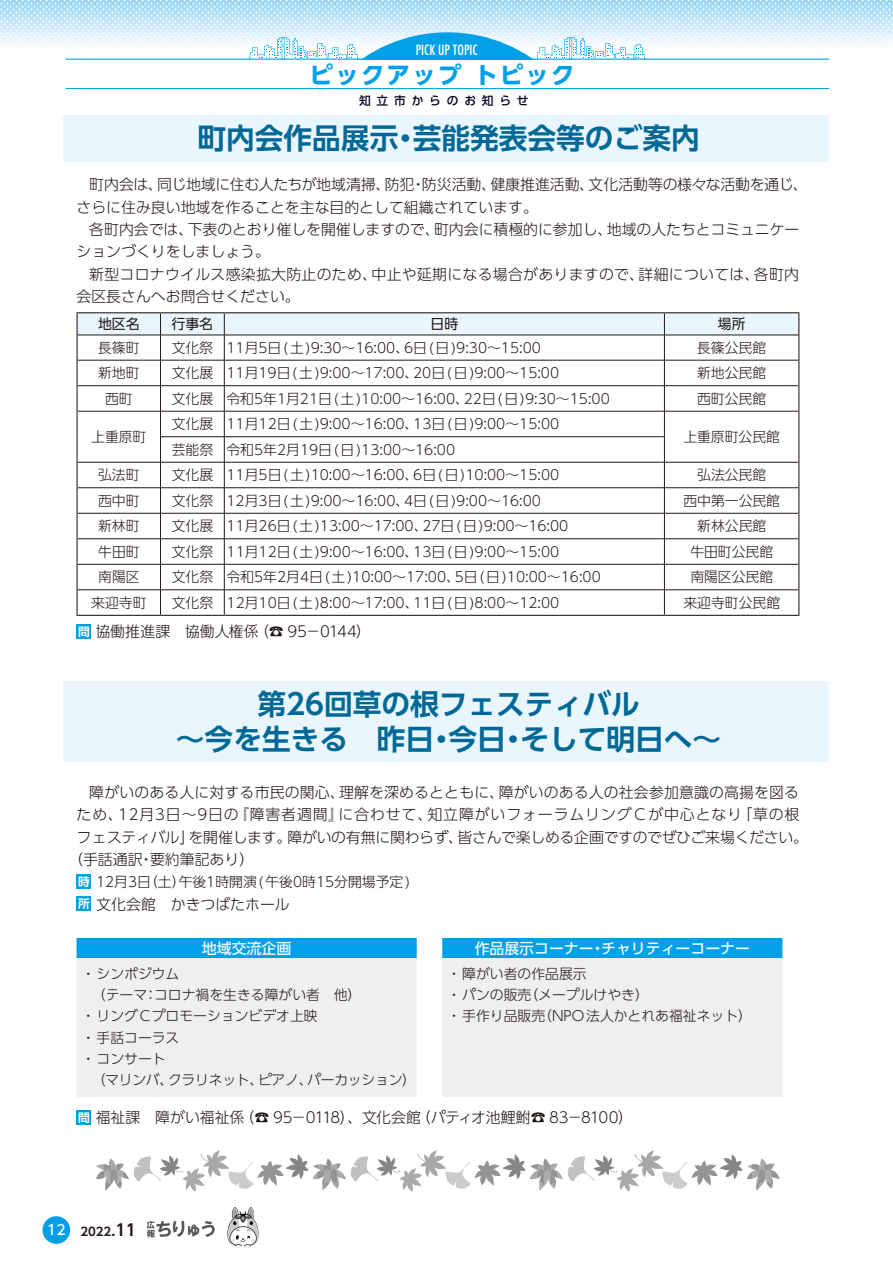
<style>
.page{position:relative;width:893px;height:1263px;background:#fff}
.page>*{position:absolute;margin:0;border:0;box-sizing:border-box;transform-origin:0 0}
.t1{font:700 28.65px/35.1px "UD Shin Go Pro De";color:#006896;text-align:center}
.t2{font:700 23.4px "UD Shin Go Pro";letter-spacing:.1em;color:#00a0e9}
.t3{font:300 14.85px/22.4px "UD Shin Go Pro";color:#221815}
.t4{font:300 14.85px/22.4px "UD Shin Go Pro";letter-spacing:.02em;color:#221815}
.t5{font:300 14.85px "UD Shin Go Pro";letter-spacing:-.025em;color:#221815}
.t6{font:300 14.85px "UD Shin Go Pro";letter-spacing:.06em;color:#221815}
.t7{font:500 14.85px "UD Shin Go Pro";color:#eaf6fd}
.t8{font:300 13.8px "UD Shin Go Pro";color:#221815}
.t9{font:300 13.8px/21.3px "UD Shin Go Pro";color:#221815}
.t10{font:500 condensed 13.8px "Futura";color:#fff}
.t11{font:13.8px "UD Shin Go Pro";color:#221815}
.t12{font:500 11.7px "UD Shin Go Pro";letter-spacing:.5em;color:#002}
.t13{font:700 11.7px "UD Shin Go Pro De";color:#221815}
.s1{font-family:"UD Shin Go Pro De";font-weight:700;font-size:11.7px;color:#fff}
.s2{font-family:"UD Shin Go Pro";font-weight:500;font-size:13.8px;color:#fff}
.s3{font-size:13.8px}
.s4{font-size:15.9px}
</style>
<div class="page">
<div style="left:43px;top:1216px;width:27px;height:28px;background:#00a0e9;border-radius:50%"></div>
<svg style="left:147px;top:1221px;width:68px;height:16px"></svg>
<svg style="left:238px;top:1207px;width:13px;height:7px"></svg>
<svg style="left:0;top:0;width:893px;height:59px"></svg>
<hr style="left:66px;top:59px;width:763px;height:1px;background:#00a0e9">
<hr style="left:66px;top:88px;width:763px;height:1px;background:#00a0e9">
<svg style="left:248px;top:32px;width:399px;height:27px"></svg>
<div style="left:64px;top:115px;width:765px;height:47px;background:#eaf6fd"></div>
<div style="left:64px;top:681px;width:765px;height:81px;background:#eaf6fd"></div>
<hr style="left:77px;top:312px;width:84px;height:1px;background:#221815">
<hr style="left:161px;top:312px;width:63px;height:1px;background:#221815">
<hr style="left:224px;top:312px;width:440px;height:1px;background:#221815">
<hr style="left:664px;top:312px;width:135px;height:1px;background:#221815">
<svg style="left:77px;top:313px;width:722px;height:302px"></svg>
<hr style="left:77px;top:615px;width:84px;height:1px;background:#221815">
<hr style="left:161px;top:615px;width:63px;height:1px;background:#221815">
<hr style="left:224px;top:615px;width:440px;height:1px;background:#221815">
<hr style="left:664px;top:615px;width:135px;height:1px;background:#221815">
<hr style="left:78px;top:335px;width:83px;height:1px;background:#221815">
<hr style="left:161px;top:335px;width:63px;height:1px;background:#221815">
<hr style="left:224px;top:335px;width:440px;height:1px;background:#221815">
<hr style="left:664px;top:335px;width:134px;height:1px;background:#221815">
<hr style="left:78px;top:589px;width:83px;height:1px;background:#221815">
<hr style="left:161px;top:589px;width:63px;height:1px;background:#221815">
<hr style="left:224px;top:589px;width:440px;height:1px;background:#221815">
<hr style="left:664px;top:589px;width:134px;height:1px;background:#221815">
<div style="left:77px;top:624px;width:14px;height:15px;background:#00a0e9"></div>
<div style="left:77px;top:874px;width:14px;height:15px;background:#00a0e9"></div>
<div style="left:77px;top:896px;width:14px;height:15px;background:#00a0e9"></div>
<div style="left:77px;top:938px;width:705px;height:20px;background:#00a0e9"></div>
<div style="left:77px;top:958px;width:705px;height:139px;background:#efefef"></div>
<div style="left:77px;top:1110px;width:14px;height:15px;background:#00a0e9"></div>
<svg style="left:96px;top:1150px;width:684px;height:41px"></svg>
<p class="t10" style="left:416px;top:41px;width:64px">PICK UP TOPIC</p>
<h2 class="t2" style="left:310px;top:56px;width:267px">ピックアップ トピック</h2>
<p class="t12" style="left:359px;top:91px;width:171px">知立市からのお知らせ</p>
<h1 class="t1" style="left:197px;top:120px;width:504px">町内会作品展示・芸能発表会等のご案内</h1>
<p class="t3" style="left:77px;top:173px;width:733px;text-indent:13px">町内会は、同じ地域に住む人たちが地域清掃、防犯・防災活動、健康推進活動、文化活動等の様々な活動を通じ、さらに住み良い地域を作ることを主な目的として組織されています。</p>
<p class="t3" style="left:77px;top:218px;width:724px;text-indent:13px">各町内会では、下表のとおり催しを開催しますので、町内会に積極的に参加し、地域の人たちとコミュニケーションづくりをしましょう。</p>
<p class="t4" style="left:77px;top:262px;width:724px;text-indent:13px">新型コロナウイルス感染拡大防止のため、中止や延期になる場合がありますので、詳細については、各町内会区長さんへお問合せください。</p>
<p class="t11" style="left:98px;top:313px;width:43px">地区名</p>
<p class="t11" style="left:172px;top:313px;width:43px">行事名</p>
<p class="t11" style="left:431px;top:313px;width:29px">日時</p>
<p class="t11" style="left:718px;top:313px;width:29px">場所</p>
<p class="t8" style="left:98px;top:336px;width:43px">長篠町</p>
<p class="t8" style="left:172px;top:336px;width:371px">文化祭 11月5日 (土 )9:30～16:00、6日 (日 )9:30～15:00</p>
<p class="t8" style="left:697px;top:336px;width:71px">長篠公民館</p>
<p class="t8" style="left:98px;top:362px;width:43px">新地町</p>
<p class="t8" style="left:172px;top:362px;width:389px">文化展 11月19日 (土 )9:00～17:00、20日 (日 )9:00～15:00</p>
<p class="t8" style="left:697px;top:362px;width:71px">新地公民館</p>
<p class="t9" style="left:105px;top:387px;width:29px">西町</p>
<p class="t8" style="left:172px;top:387px;width:440px">文化展 令和5年1月21日 (土 )10:00～16:00、22日 (日 )9:30～15:00</p>
<p class="t9" style="left:697px;top:387px;width:71px">西町公民館</p>
<p class="t8" style="left:91px;top:425px;width:57px">上重原町</p>
<p class="t8" style="left:172px;top:413px;width:389px">文化展 11月12日 (土 )9:00～16:00、13日 (日 )9:00～15:00</p>
<p class="t8" style="left:683px;top:425px;width:98px">上重原町公民館</p>
<p class="t8" style="left:172px;top:438px;width:285px">芸能祭 令和5年2月19日 (日 )13:00～16:00</p>
<p class="t8" style="left:98px;top:464px;width:43px">弘法町</p>
<p class="t8" style="left:172px;top:464px;width:389px">文化展 11月5日 (土 )10:00～16:00、6日 (日 )10:00～15:00</p>
<p class="t8" style="left:697px;top:464px;width:71px">弘法公民館</p>
<p class="t8" style="left:98px;top:489px;width:43px">西中町</p>
<p class="t8" style="left:172px;top:489px;width:371px">文化祭 12月3日 (土 )9:00～16:00、4日 (日 )9:00～16:00</p>
<p class="t8" style="left:683px;top:489px;width:98px">西中第一公民館</p>
<p class="t8" style="left:98px;top:515px;width:43px">新林町</p>
<p class="t8" style="left:172px;top:515px;width:398px">文化展 11月26日 (土 )13:00～17:00、27日 (日 )9:00～16:00</p>
<p class="t8" style="left:697px;top:515px;width:71px">新林公民館</p>
<p class="t8" style="left:98px;top:540px;width:43px">牛田町</p>
<p class="t8" style="left:172px;top:540px;width:389px">文化祭 11月12日 (土 )9:00～16:00、13日 (日 )9:00～15:00</p>
<p class="t8" style="left:690px;top:540px;width:84px">牛田町公民館</p>
<p class="t8" style="left:98px;top:566px;width:43px">南陽区</p>
<p class="t8" style="left:172px;top:566px;width:430px">文化祭 令和5年2月4日 (土 )10:00～17:00、5日 (日 )10:00～16:00</p>
<p class="t8" style="left:690px;top:566px;width:84px">南陽区公民館</p>
<p class="t9" style="left:91px;top:591px;width:57px">来迎寺町</p>
<p class="t8" style="left:172px;top:591px;width:389px">文化祭 12月10日 (土 )8:00～17:00、11日 (日 )8:00～12:00</p>
<p class="t8" style="left:683px;top:591px;width:98px">来迎寺町公民館</p>
<p class="t3" style="left:78px;top:620px;width:294px"><span class="s1">問</span>協働推進課　協働人権係（☎ 95－0144）</p>
<h1 class="t1" style="left:176px;top:685px;width:544px">第26回草の根フェスティバル<br>～今を生きる　昨日・今日・そして明日へ～</h1>
<p class="t3" style="left:89px;top:781px;width:711px">障がいのある人に対する市民の関心、理解を深めるとともに、障がいのある人の社会参加意識の高揚を図る</p>
<p class="t6" style="left:77px;top:803px;width:724px">ため、12月3日〜9日の『障害者週間』に合わせて、知立障がいフォーラムリングＣが中心となり「草の根</p>
<p class="t5" style="left:77px;top:825px;width:733px">フェスティバル」を開催します。障がいの有無に関わらず、皆さんで楽しめる企画ですのでぜひご来場ください。</p>
<p class="t3" style="left:68px;top:848px;width:188px">（手話通訳・要約筆記あり）</p>
<p class="t9" style="left:78px;top:870px;width:334px"><span class="s1">時</span> 12月3日（土）午後1時開演(午後0時15分開場予定)</p>
<p class="t3" style="left:78px;top:892px;width:213px"><span class="s1">所</span> 文化会館　かきつばたホール</p>
<p class="t7" style="left:202px;top:936px;width:91px">地域交流企画</p>
<p class="t7" style="left:475px;top:936px;width:277px">作品展示コーナー・チャリティーコーナー</p>
<p class="t9" style="left:82px;top:962px;width:336px">・ シンポジウム<br>　（テーマ：コロナ禍を生きる障がい者　他）<br>・ リングＣプロモーションビデオ上映<br>・ 手話コーラス<br>・ コンサート<br>　（マリンバ、クラリネット、ピアノ、パーカッション）</p>
<p class="t9" style="left:447px;top:962px;width:306px">・ 障がい者の作品展示<br>・ パンの販売（メープルけやき）<br>・ 手作り品販売（NPO法人かとれあ福祉ネット）</p>
<p class="t3" style="left:78px;top:1106px;width:556px"><span class="s1">問</span>福祉課　障がい福祉係（☎ 95－0118）、文化会館（パティオ池鯉鮒☎ 83－8100）</p>
<p class="t13" style="left:47px;top:1222px;width:91px"><span class="s2">12</span> 2022<span class="s3">.</span><span class="s4">11</span></p>
</div>
